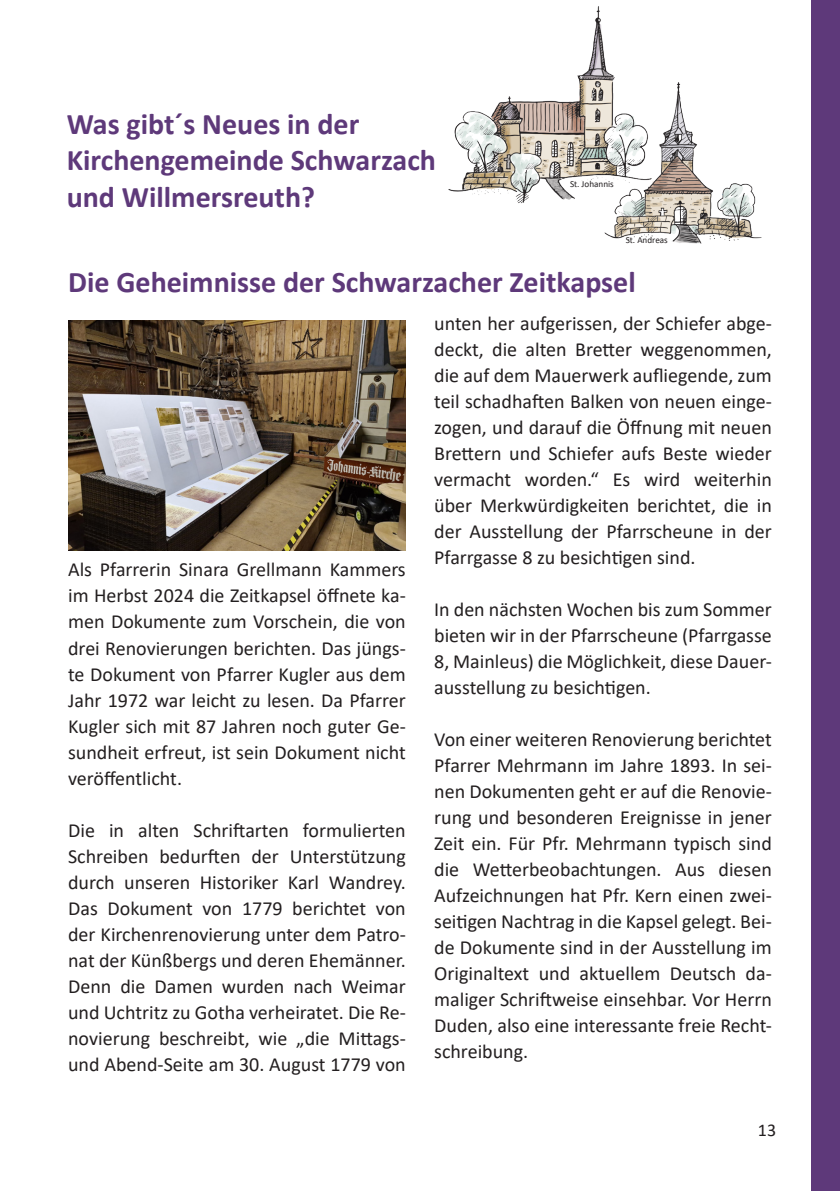
<style>
.page{position:relative;width:840px;height:1191px;background:#fff}
.page>*{position:absolute;margin:0;border:0;box-sizing:border-box;transform-origin:0 0}
.t1{font:700 30px "Calibri";color:#5e397a}
.t2{font:20px/26px "Calibri";color:#231f20;text-align:justify}
.t3{font:18px "Calibri";color:#231f20}
.t4{font:9.2px "Calibri";color:#231f20}
</style>
<div class="page">
<img style="left:604px;top:83px;width:158px;height:161px">
<img style="left:448px;top:6px;width:231px;height:207px">
<div style="left:811px;top:0;width:28px;height:1191px;background:#5e397a"></div>
<img style="left:68px;top:320px;width:337px;height:230px">
<p class="t1" style="left:67px;top:103px;width:294px">Was gibt´s Neues in der</p>
<p class="t1" style="left:67px;top:139px;width:370px">Kirchengemeinde Schwarzach</p>
<p class="t1" style="left:67px;top:175px;width:250px">und Willmersreuth?</p>
<p class="t4" style="left:569px;top:178px;width:45px">St. Johannis</p>
<p class="t4" style="left:625px;top:234px;width:44px">St. Andreas</p>
<p class="t1" style="left:68px;top:261px;width:568px">Die Geheimnisse der Schwarzacher Zeitkapsel</p>
<p class="t2" style="left:68px;top:556px;width:339px">Als Pfarrerin Sinara Grellmann Kammers im Herbst 2024 die Zeitkapsel öffnete ka&shy;men Dokumente zum Vorschein, die von drei Renovierungen berichten. Das jüngs&shy;te Dokument von Pfarrer Kugler aus dem Jahr 1972 war leicht zu lesen. Da Pfarrer Kugler sich mit 87 Jahren noch guter Ge&shy;sundheit erfreut, ist sein Dokument nicht veröffentlicht.</p>
<p class="t2" style="left:68px;top:816px;width:339px">Die in alten Schriftarten formulierten Schreiben bedurften der Unterstützung durch unseren Historiker Karl Wandrey.<br>Das Dokument von 1779 berichtet von der Kirchenrenovierung unter dem Patro&shy;nat der Künßbergs und deren Ehemänner.<br>Denn die Damen wurden nach Weimar und Uchtritz zu Gotha verheiratet. Die Re&shy;novierung beschreibt, wie „die Mittags&shy;und Abend-Seite am 30. August 1779 von</p>
<p class="t2" style="left:434px;top:310px;width:339px">unten her aufgerissen, der Schiefer abge&shy;deckt, die alten Bretter weggenommen, die auf dem Mauerwerk aufliegende, zum teil schadhaften Balken von neuen einge&shy;zogen, und darauf die Öffnung mit neuen Brettern und Schiefer aufs Beste wieder vermacht worden.“ Es wird weiterhin über Merkwürdigkeiten berichtet, die in der Ausstellung der Pfarrscheune in der Pfarrgasse 8 zu besichtigen sind.</p>
<p class="t2" style="left:434px;top:596px;width:339px">In den nächsten Wochen bis zum Sommer bieten wir in der Pfarrscheune (Pfarrgasse 8, Mainleus) die Möglichkeit, diese Dauer&shy;ausstellung zu besichtigen.</p>
<p class="t2" style="left:434px;top:726px;width:339px">Von einer weiteren Renovierung berichtet Pfarrer Mehrmann im Jahre 1893. In sei&shy;nen Dokumenten geht er auf die Renovie&shy;rung und besonderen Ereignisse in jener Zeit ein. Für Pfr. Mehrmann typisch sind die Wetterbeobachtungen. Aus diesen Aufzeichnungen hat Pfr. Kern einen zwei&shy;seitigen Nachtrag in die Kapsel gelegt. Bei&shy;de Dokumente sind in der Ausstellung im Originaltext und aktuellem Deutsch da&shy;maliger Schriftweise einsehbar. Vor Herrn Duden, also eine interessante freie Recht&shy;schreibung.</p>
<p class="t3" style="left:757px;top:1118px;width:20px">13</p>
</div>
